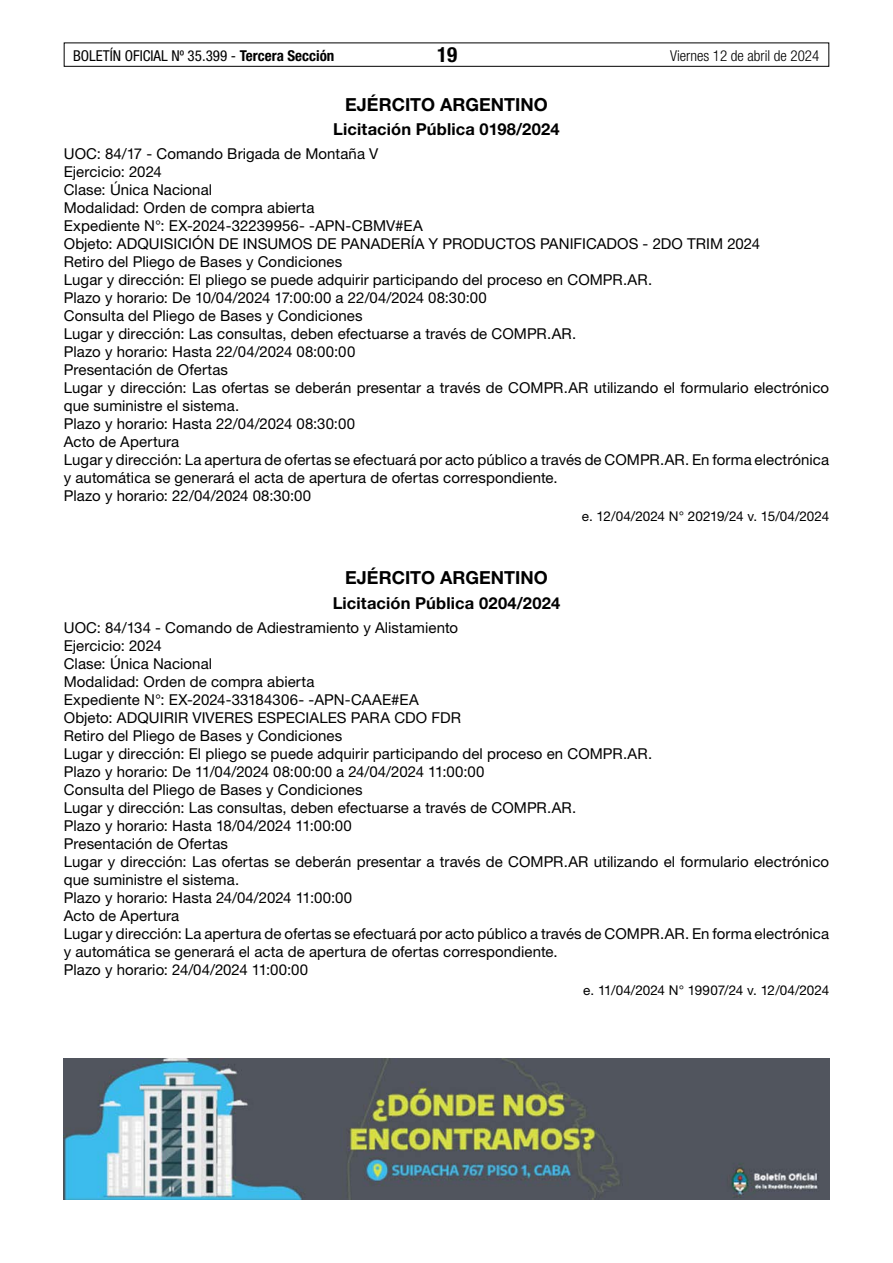
<style>
.page{position:relative;width:893px;height:1263px;background:#fff}
.page>*{position:absolute;margin:0;border:0;box-sizing:border-box;transform-origin:0 0}
.t1{font:700 condensed 21px "Helvetica Neue LT Std";color:#000}
.t2{font:700 18px "Helvetica Neue LT Std";color:#000}
.t3{font:700 16.5px "Helvetica Neue LT Std";letter-spacing:.01em;color:#000}
.t4{font:15px/18px "Helvetica Neue LT Std";letter-spacing:.005em;color:#000}
.t5{font:condensed 15px "Helvetica Neue LT Std";color:#000}
.t6{font:300 condensed 15px "Helvetica Neue LT Std";color:#000}
.t7{font:13.5px "Helvetica Neue LT Std";letter-spacing:-.005em;color:#000}
.s1{font-weight:700}
</style>
<div class="page">
<div style="left:64px;top:43px;width:765px;height:24px;border:1px solid #000"></div>
<img style="left:64px;top:1059px;width:765px;height:140px">
<p class="t5" style="left:73px;top:47px;width:263px">BOLETÍN OFICIAL Nº 35.399 - <span class="s1">Tercera Sección</span></p>
<h1 class="t1" style="left:437px;top:42px;width:22px">19</h1>
<p class="t6" style="left:670px;top:47px;width:151px">Viernes 12 de abril de 2024</p>
<p class="t2" style="left:345px;top:93px;width:204px">EJÉRCITO ARGENTINO</p>
<p class="t3" style="left:333px;top:119px;width:228px">Licitación Pública 0198/2024</p>
<p class="t4" style="left:64px;top:145px;width:767px">UOC: 84/17 - Comando Brigada de Montaña V<br>Ejercicio: 2024<br>Clase: Única Nacional<br>Modalidad: Orden de compra abierta<br>Expediente N°: EX-2024-32239956- -APN-CBMV#EA<br>Objeto: ADQUISICIÓN DE INSUMOS DE PANADERÍA Y PRODUCTOS PANIFICADOS - 2DO TRIM 2024<br>Retiro del Pliego de Bases y Condiciones<br>Lugar y dirección: El pliego se puede adquirir participando del proceso en COMPR.AR.<br>Plazo y horario: De 10/04/2024 17:00:00 a 22/04/2024 08:30:00<br>Consulta del Pliego de Bases y Condiciones<br>Lugar y dirección: Las consultas, deben efectuarse a través de COMPR.AR.<br>Plazo y horario: Hasta 22/04/2024 08:00:00<br>Presentación de Ofertas<br>Lugar y dirección: Las ofertas se deberán presentar a través de COMPR.AR utilizando el formulario electrónico que suministre el sistema.<br>Plazo y horario: Hasta 22/04/2024 08:30:00<br>Acto de Apertura<br>Lugar y dirección: La apertura de ofertas se efectuará por acto público a través de COMPR.AR. En forma electrónica y automática se generará el acta de apertura de ofertas correspondiente.<br>Plazo y horario: 22/04/2024 08:30:00</p>
<p class="t7" style="left:582px;top:508px;width:249px">e. 12/04/2024 N° 20219/24 v. 15/04/2024</p>
<p class="t2" style="left:345px;top:567px;width:204px">EJÉRCITO ARGENTINO</p>
<p class="t3" style="left:333px;top:593px;width:229px">Licitación Pública 0204/2024</p>
<p class="t4" style="left:64px;top:619px;width:767px">UOC: 84/134 - Comando de Adiestramiento y Alistamiento<br>Ejercicio: 2024<br>Clase: Única Nacional<br>Modalidad: Orden de compra abierta<br>Expediente N°: EX-2024-33184306- -APN-CAAE#EA<br>Objeto: ADQUIRIR VIVERES ESPECIALES PARA CDO FDR<br>Retiro del Pliego de Bases y Condiciones<br>Lugar y dirección: El pliego se puede adquirir participando del proceso en COMPR.AR.<br>Plazo y horario: De 11/04/2024 08:00:00 a 24/04/2024 11:00:00<br>Consulta del Pliego de Bases y Condiciones<br>Lugar y dirección: Las consultas, deben efectuarse a través de COMPR.AR.<br>Plazo y horario: Hasta 18/04/2024 11:00:00<br>Presentación de Ofertas<br>Lugar y dirección: Las ofertas se deberán presentar a través de COMPR.AR utilizando el formulario electrónico que suministre el sistema.<br>Plazo y horario: Hasta 24/04/2024 11:00:00<br>Acto de Apertura<br>Lugar y dirección: La apertura de ofertas se efectuará por acto público a través de COMPR.AR. En forma electrónica y automática se generará el acta de apertura de ofertas correspondiente.<br>Plazo y horario: 24/04/2024 11:00:00</p>
<p class="t7" style="left:583px;top:982px;width:247px">e. 11/04/2024 N° 19907/24 v. 12/04/2024</p>
</div>
